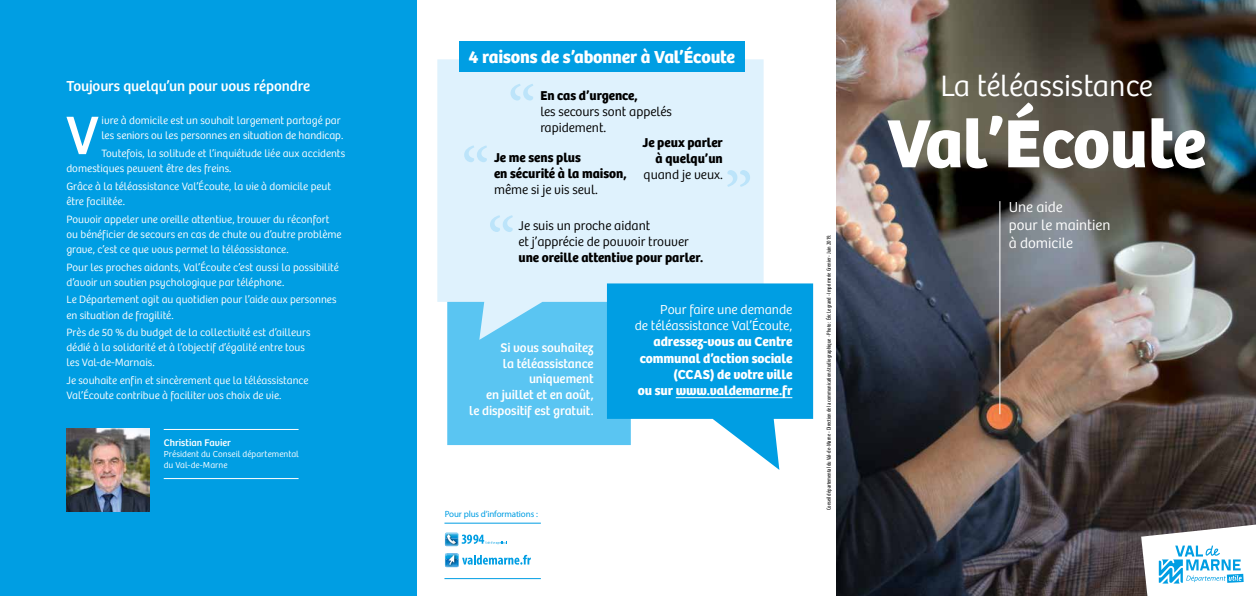
<style>
.page{position:relative;width:1256px;height:596px;background:#fff}
.page>*{position:absolute;margin:0;border:0;box-sizing:border-box;transform-origin:0 0}
.t1{font:700 70.4px "Bree";letter-spacing:-.015em;color:#fff}
.t2{font:56.1px "Bree";color:#fff}
.t3{font:300 30.6px "Bree";color:#fff}
.t4{font:700 18px "Bree";letter-spacing:-.01em;color:#fff}
.t5{font:15px "Bree";letter-spacing:-.005em;color:#fff}
.t6{font:300 15px/18px "Bree";color:#fff}
.t7{font:700 13.5px/16.2px "Bree";letter-spacing:-.005em;color:#fff;text-align:right}
.t8{font:300 13.5px/16.2px "Bree";letter-spacing:-.005em;color:#fff;text-align:right}
.t9{font:300 13.3px/16px "Bree";color:#000}
.t10{font:700 13.3px/16px "Bree";color:#000}
.t11{font:13px/15.6px "Bree";letter-spacing:-.005em;color:#fff;text-align:right}
.t12{font:300 11px/15px "Bree";color:#fff}
.t13{font:10px "Bree";color:#fff}
.t14{font:300 9px/10.8px "Bree";letter-spacing:.005em;color:#fff}
.t15{font:9px "Myriad Pro";letter-spacing:-.01em;color:#009ee3}
.t16{font:condensed 6px "Myriad Pro";color:#000}
.s1{font-style:inherit}
</style>
<div class="page">
<div style="left:447px;top:339px;width:160px;height:106px;background:#5ac5f2"></div>
<div style="left:0;top:0;width:417px;height:595px;background:#009ee3"></div>
<svg style="left:437px;top:59px;width:326px;height:280px;background:#d6effc"></svg>
<svg style="left:464px;top:145px;width:23px;height:17px"></svg>
<svg style="left:490px;top:215px;width:23px;height:17px"></svg>
<svg style="left:727px;top:170px;width:23px;height:17px"></svg>
<svg style="left:510px;top:84px;width:23px;height:16px"></svg>
<div style="left:460px;top:41px;width:285px;height:31px;background:#009ee3"></div>
<img style="left:836px;top:0;width:420px;height:595px">
<hr style="left:999px;top:201px;width:1px;height:213px;background:#fff">
<svg style="left:445px;top:553px;width:86px;height:14px"></svg>
<svg style="left:444px;top:532px;width:15px;height:14px"></svg>
<svg style="left:445px;top:532px;width:62px;height:13px"></svg>
<hr style="left:444px;top:522px;width:97px;height:1px;background:#009ee3">
<hr style="left:444px;top:578px;width:97px;height:1px;background:#009ee3">
<img style="left:67px;top:428px;width:82px;height:83px">
<hr style="left:164px;top:428px;width:135px;height:1px;background:#fff">
<hr style="left:164px;top:477px;width:135px;height:1px;background:#fff">
<svg style="left:607px;top:283px;width:206px;height:186px;fill:#009ee3"></svg>
<hr style="left:676px;top:397px;width:116px;height:1px;background:#fff">
<svg style="left:1141px;top:524px;width:115px;height:71px"></svg>
<h3 class="t5" style="left:66px;top:77px;width:245px">Toujours quelqu’un pour vous répondre</h3>
<h2 class="t2" style="left:66px;top:102px;width:35px">V</h2>
<p class="t12" style="left:101px;top:113px;width:243px">ivre à domicile est un souhait largement partagé par les seniors ou les personnes en situation de handicap.</p>
<p class="t12" style="left:66px;top:146px;width:280px;text-indent:35px">Toutefois, la solitude et l’inquiétude liée aux accidents domestiques peuvent être des freins.</p>
<p class="t12" style="left:66px;top:179px;width:266px">Grâce à la téléassistance Val’Écoute, la vie à domicile peut être facilitée.</p>
<p class="t12" style="left:66px;top:212px;width:276px">Pouvoir appeler une oreille attentive, trouver du réconfort ou bénéficier de secours en cas de chute ou d’autre problème grave, c’est ce que vous permet la téléassistance.</p>
<p class="t12" style="left:66px;top:259px;width:274px">Pour les proches aidants, Val’Écoute c’est aussi la possibilité d’avoir un soutien psychologique par téléphone.</p>
<p class="t12" style="left:66px;top:292px;width:272px">Le Département agit au quotidien pour l’aide aux personnes en situation de fragilité.</p>
<p class="t12" style="left:66px;top:325px;width:245px">Près de 50 % du budget de la collectivité est d’ailleurs dédié à la solidarité et à l’objectif d’égalité entre tous les Val-de-Marnais.</p>
<p class="t12" style="left:66px;top:373px;width:244px">Je souhaite enfin et sincèrement que la téléassistance<br>Val’Écoute contribue à faciliter vos choix de vie.</p>
<p class="t13" style="left:164px;top:436px;width:69px">Christian Favier</p>
<p class="t14" style="left:164px;top:448px;width:137px">Président du Conseil départemental du Val-de-Marne</p>
<h3 class="t4" style="left:468px;top:46px;width:268px">4 raisons de s’abonner à Val’Écoute</h3>
<p class="t10" style="left:540px;top:87px;width:99px">En cas d’urgence,</p>
<p class="t9" style="left:540px;top:103px;width:133px">les secours sont appelés rapidement.</p>
<p class="t10" style="left:642px;top:135px;width:82px;text-align:right">Je peux parler à quelqu’un</p>
<p class="t9" style="left:644px;top:167px;width:81px">quand je veux.</p>
<p class="t10" style="left:494px;top:149px;width:134px">Je me sens plus<br>en sécurité à la maison,</p>
<p class="t9" style="left:494px;top:181px;width:105px">même si je vis seul.</p>
<p class="t9" style="left:518px;top:218px;width:172px">Je suis un proche aidant<br>et j’apprécie de pouvoir trouver</p>
<p class="t10" style="left:518px;top:250px;width:186px">une oreille attentive pour parler.</p>
<p class="t11" style="left:469px;top:340px;width:126px">Si vous souhaitez<br>la téléassistance uniquement<br>en juillet et en août,<br>le dispositif est gratuit.</p>
<p class="t15" style="left:445px;top:508px;width:95px">Pour plus d’informations :</p>
<p class="t8" style="left:635px;top:301px;width:159px">Pour faire une demande<br>de téléassistance Val’Écoute,</p>
<p class="t7" style="left:638px;top:333px;width:156px">adressez-vous au Centre communal d’action sociale (CCAS) de votre ville<br>ou sur www.valdemarne.fr</p>
<p class="t16" style="left:825px;top:509px;width:277px;rotate:-90deg">Conseil départemental du Val-de-Marne - Direction de la communication/studio graphique - Photo : Éric Legrand - Imprimerie Grenier - Juin 2019.</p>
<h3 class="t3" style="left:940px;top:68px;width:214px">La téléassistance</h3>
<h1 class="t1" style="left:887px;top:101px;width:320px">Val’<span class="s1">É</span>coute</h1>
<h3 class="t6" style="left:1009px;top:198px;width:103px">Une aide<br>pour le maintien à domicile</h3>
</div>
